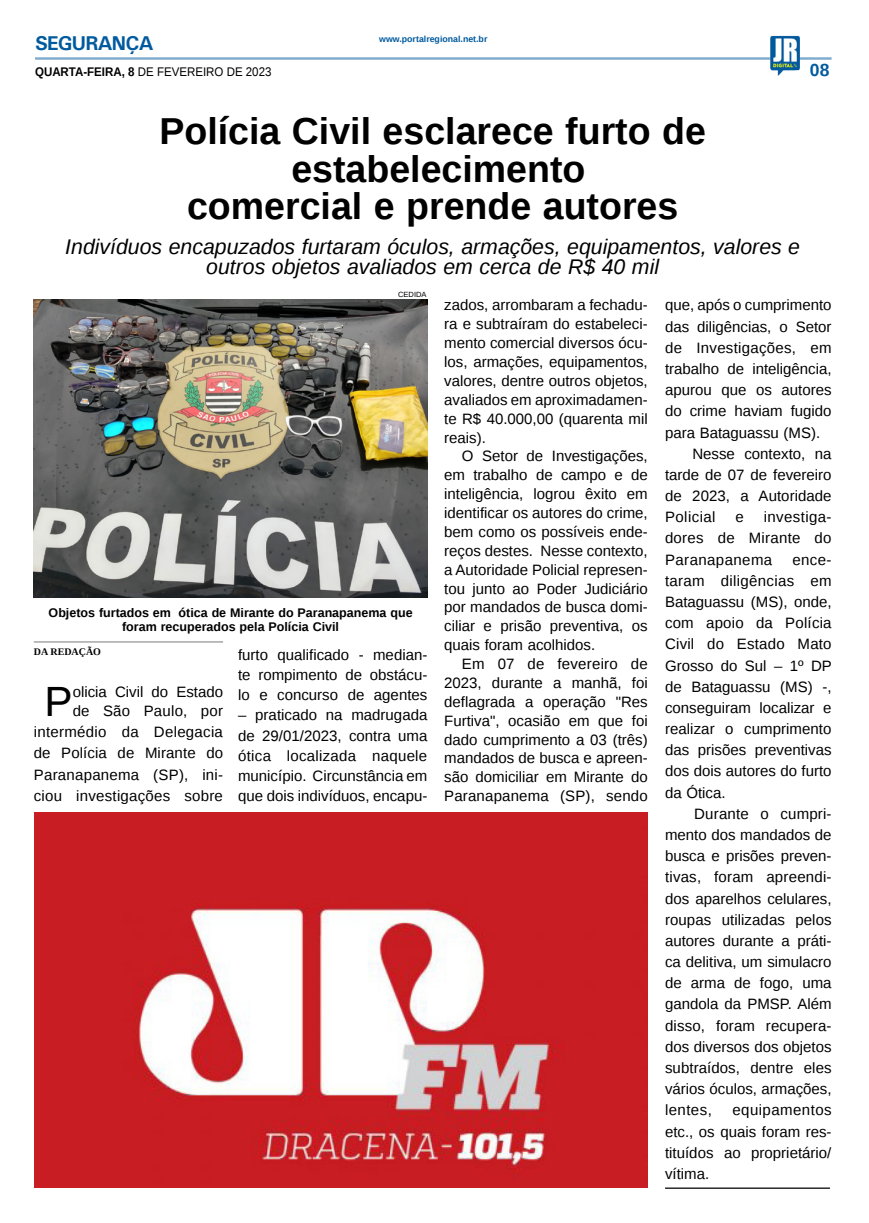
<style>
.page{position:relative;width:869px;height:1223px;background:#fff}
.page>*{position:absolute;margin:0;border:0;box-sizing:border-box;transform-origin:0 0}
.MATÉRIA{font:42.25px "Liberation Sans";color:#000}
.TÍTULO{font:700 37.5px "Liberation Sans";color:#000}
.LINHA_FINA{font:italic 21.25px/20px "Liberation Sans";color:#000;text-align:center}
.TITULO_PG{font:700 20px "Univers";letter-spacing:-.04em;color:#005a9e}
.TÍTULO-2{font:700 17.5px "Liberation Sans";color:#005a9e}
.MATÉRIA-2{font:15px/21.1px "Liberation Sans";color:#000;text-align:justify}
.LEGENDA{font:700 12.5px/13.8px "Liberation Sans";color:#000;text-align:center}
.t1{font:12.5px "Liberation Sans";color:#000;scale:.92 1}
.CRÉDITO_NOME{font:700 10px "Liberation Serif";color:#000}
.DATA_PG{font:700 8.75px "Liberation Sans";color:#005a9e}
.CRÉDITO_FOTO{font:7.5px "Liberation Sans";color:#000}
.s1{font-weight:700}
</style>
<div class="page">
<hr style="left:35px;top:57px;width:796px;height:3px;background:#005a9e">
<img style="left:769px;top:36px;width:30px;height:40px">
<hr style="left:664px;top:1187px;width:165px;height:1px;background:#000">
<img style="left:35px;top:812px;width:612px;height:375px">
<img style="left:34px;top:299px;width:393px;height:298px">
<hr style="left:34px;top:641px;width:189px;height:1px;background:#939598">
<p class="TITULO_PG" style="left:35px;top:31px;width:120px">SEGURANÇA</p>
<p class="t1" style="left:35px;top:65px;width:258px"><span class="s1">QUARTA-FEIRA, 8</span> DE FEVEREIRO DE 2023</p>
<p class="DATA_PG" style="left:379px;top:33px;width:110px">www.portalregional.net.br</p>
<p class="TÍTULO-2" style="left:809px;top:58px;width:21px">08</p>
<p class="TÍTULO" style="left:159px;top:105px;width:548px">Polícia Civil esclarece furto de</p>
<p class="TÍTULO" style="left:291px;top:143px;width:295px">estabelecimento</p>
<p class="TÍTULO" style="left:187px;top:180px;width:492px">comercial e prende autores</p>
<p class="LINHA_FINA" style="left:65px;top:237px;width:736px">Indivíduos encapuzados furtaram óculos, armações, equipamentos, valores e outros objetos avaliados em cerca de R$ 40 mil</p>
<p class="CRÉDITO_FOTO" style="left:398px;top:290px;width:30px">CEDIDA</p>
<p class="LEGENDA" style="left:49px;top:605px;width:365px">Objetos furtados em ótica de Mirante do Paranapanema que foram recuperados pela Polícia Civil</p>
<p class="CRÉDITO_NOME" style="left:34px;top:645px;width:69px">DA REDAÇÃO</p>
<p class="MATÉRIA" style="left:44px;top:677px;width:30px">P</p>
<p class="MATÉRIA-2" style="left:73px;top:683px;width:152px;line-height:18.8px">olicia Civil do Estado de São Paulo, por</p>
<p class="MATÉRIA-2" style="left:34px;top:722px;width:191px">intermédio da Delegacia de Polícia de Mirante do Paranapanema (SP), ini&shy;ciou investigações sobre</p>
<p class="MATÉRIA-2" style="left:238px;top:645px;width:191px;line-height:20.2px">furto qualificado - median&shy;te rompimento de obstácu&shy;lo e concurso de agentes</p>
<p class="MATÉRIA-2" style="left:238px;top:705px;width:191px;line-height:20.2px">– praticado na madrugada de 29/01/2023, contra uma ótica localizada naquele município. Circunstância em que dois indivíduos, encapu-</p>
<p class="MATÉRIA-2" style="left:444px;top:296px;width:205px;line-height:18.9px">zados, arrombaram a fechadu&shy;ra e subtraíram do estabeleci&shy;mento comercial diversos ócu&shy;los, armações, equipamentos, valores, dentre outros objetos, avaliados em aproximadamen&shy;te R$ 40.000,00 (quarenta mil reais).</p>
<p class="MATÉRIA-2" style="left:444px;top:447px;width:205px;line-height:18.9px;text-indent:18px">O Setor de Investigações, em trabalho de campo e de inteligência, logrou êxito em identificar os autores do crime, bem como os possíveis ende&shy;reços destes. Nesse contexto, a Autoridade Policial represen&shy;tou junto ao Poder Judiciário por mandados de busca domi&shy;ciliar e prisão preventiva, os quais foram acolhidos.</p>
<p class="MATÉRIA-2" style="left:444px;top:655px;width:205px;line-height:18.9px;text-indent:18px">Em 07 de fevereiro de 2023, durante a manhã, foi deflagrada a operação "Res Furtiva", ocasião em que foi dado cumprimento a 03 (três) mandados de busca e apreen&shy;são domiciliar em Mirante do Paranapanema (SP), sendo</p>
<p class="MATÉRIA-2" style="left:664px;top:295px;width:168px">que, após o cumprimento das diligências, o Setor de Investigações, em trabalho de inteligência, apurou que os autores do crime haviam fugido para Bataguassu (MS).</p>
<p class="MATÉRIA-2" style="left:664px;top:443px;width:168px;text-indent:27px">Nesse contexto, na tarde de 07 de fevereiro de 2023, a Autoridade Policial</p>
<p class="MATÉRIA-2" style="left:664px;top:507px;width:168px;text-indent:99px">investiga&shy;dores de Mirante do Paranapanema</p>
<p class="MATÉRIA-2" style="left:735px;top:507px;width:10px">e</p>
<p class="MATÉRIA-2" style="left:664px;top:549px;width:168px;text-indent:127px">ence&shy;taram diligências em Bataguassu (MS), onde, com apoio da Polícia Civil do Estado Mato Grosso do Sul – 1º DP de Bataguassu (MS) -, conseguiram localizar e realizar o cumprimento das prisões preventivas dos dois autores do furto da Ótica.</p>
<p class="MATÉRIA-2" style="left:664px;top:803px;width:168px;text-indent:29px">Durante o cumpri&shy;mento dos mandados de busca e prisões preven&shy;tivas, foram apreendi&shy;dos aparelhos celulares, roupas utilizadas pelos autores durante a práti&shy;ca delitiva, um simulacro de arma de fogo, uma gandola da PMSP. Além disso, foram recupera&shy;dos diversos dos objetos subtraídos, dentre eles vários óculos, armações, lentes,</p>
<p class="MATÉRIA-2" style="left:664px;top:1100px;width:168px;text-indent:67px">equipamentos etc., os quais foram res&shy;tituídos ao proprietário/ vítima.</p>
</div>
